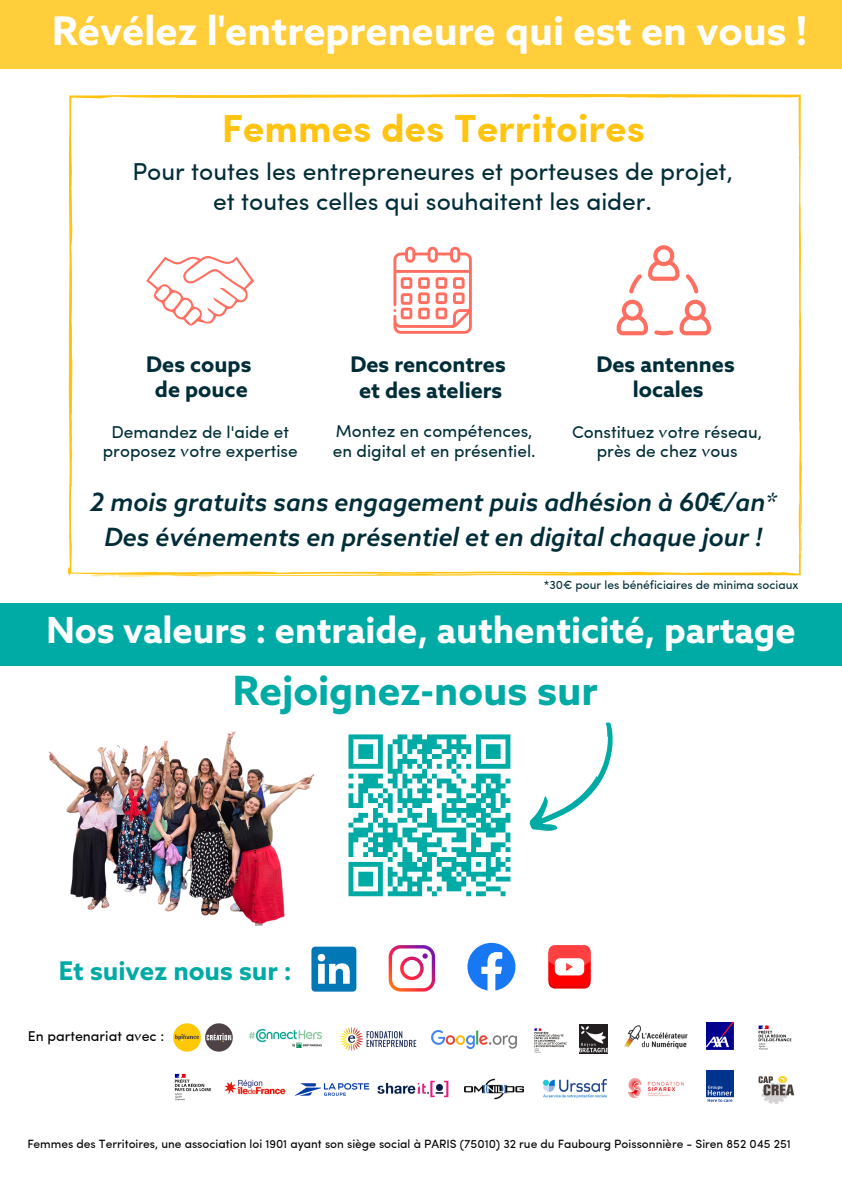
<style>
.page{position:relative;width:842px;height:1191px;background:#fff}
.page>*{position:absolute;margin:0;border:0;box-sizing:border-box;transform-origin:0 0}
.t1{font:700 40.4px "Azo Sans";color:#00aaa5}
.t2{font:700 39.6px "Azo Sans";color:#fff}
.t3{font:700 39.2px "Sofia Pro";color:#ffc412}
.t4{font:700 36px "Azo Sans";color:#fff}
.t5{font:700 25.8px "Azo Sans";color:#00aaa5}
.t6{font:italic 500 25.2px "Azo Sans";color:#002d38}
.t7{font:24.6px/30px "Sofia Pro";color:#002d38;text-align:center}
.t8{font:700 21.6px "Azo Sans";color:#002d38}
.t9{font:17.2px/19.4px "Sofia Pro";color:#002d38;text-align:center}
.t10{font:14.2px "Sofia Pro";color:#000}
.t11{font:12px "Sofia Pro";color:#000}
.t12{font:12px "Sofia Pro";color:#002d38}
</style>
<div class="page">
<div style="left:0;top:0;width:841px;height:68px;background:#ffce3a"></div>
<svg style="left:68px;top:94px;width:733px;height:483px"></svg>
<svg style="left:146px;top:254px;width:108px;height:72px"></svg>
<svg style="left:393px;top:247px;width:78px;height:87px"></svg>
<svg style="left:648px;top:245px;width:31px;height:36px"></svg>
<svg style="left:616px;top:300px;width:32px;height:35px"></svg>
<svg style="left:679px;top:300px;width:32px;height:35px"></svg>
<svg style="left:654px;top:330px;width:19px;height:5px"></svg>
<svg style="left:685px;top:274px;width:13px;height:19px"></svg>
<svg style="left:629px;top:274px;width:13px;height:19px"></svg>
<div style="left:0;top:603px;width:841px;height:62px;background:#00aaa5"></div>
<img style="left:377px;top:1080px;width:72px;height:18px">
<img style="left:579px;top:1025px;width:28px;height:28px">
<img style="left:249px;top:1030px;width:72px;height:18px">
<img style="left:173px;top:1023px;width:60px;height:29px">
<img style="left:464px;top:1078px;width:59px;height:22px">
<img style="left:543px;top:1080px;width:63px;height:18px">
<svg style="left:340px;top:1027px;width:76px;height:24px"></svg>
<img style="left:706px;top:1022px;width:27px;height:27px">
<img style="left:623px;top:1025px;width:65px;height:24px">
<img style="left:224px;top:1079px;width:62px;height:16px">
<img style="left:294px;top:1083px;width:76px;height:13px">
<img style="left:628px;top:1078px;width:56px;height:21px">
<img style="left:758px;top:1025px;width:34px;height:25px">
<img style="left:758px;top:1077px;width:37px;height:27px">
<img style="left:431px;top:1030px;width:86px;height:20px">
<img style="left:706px;top:1070px;width:27px;height:32px">
<img style="left:174px;top:1073px;width:38px;height:28px">
<svg style="left:529px;top:722px;width:84px;height:109px"></svg>
<svg style="left:388px;top:945px;width:47px;height:47px"></svg>
<div style="left:548px;top:948px;width:42px;height:41px;background:#e60000;border-radius:6px"></div>
<div style="left:548px;top:945px;width:42px;height:41px;background:#fe0000;border-radius:6px"></div>
<div style="left:555px;top:958px;width:29px;height:17px;background:#fff;border-radius:5px"></div>
<svg style="left:548px;top:945px;width:42px;height:26px"></svg>
<svg style="left:467px;top:943px;width:48px;height:48px"></svg>
<svg style="left:311px;top:947px;width:45px;height:45px"></svg>
<img style="left:6px;top:665px;width:351px;height:260px">
<div style="left:339px;top:725px;width:181px;height:181px;background:#fff"></div>
<svg style="left:348px;top:734px;width:163px;height:163px"></svg>
<img style="left:534px;top:1028px;width:33px;height:25px">
<p class="t2" style="left:52px;top:10px;width:756px">Révélez l'entrepreneure qui est en vous !</p>
<p class="t3" style="left:222px;top:98px;width:424px">Femmes des Territoires</p>
<p class="t7" style="left:132px;top:155px;width:602px">Pour toutes les entrepreneures et porteuses de projet, et toutes celles qui souhaitent les aider.</p>
<p class="t8" style="left:146px;top:353px;width:107px">Des coups</p>
<p class="t8" style="left:155px;top:379px;width:94px">de pouce</p>
<p class="t8" style="left:350px;top:353px;width:157px">Des rencontres</p>
<p class="t8" style="left:359px;top:379px;width:145px">et des ateliers</p>
<p class="t8" style="left:596px;top:353px;width:140px">Des antennes</p>
<p class="t8" style="left:632px;top:379px;width:72px">locales</p>
<p class="t9" style="left:103px;top:421px;width:196px">Demandez de l'aide et proposez votre expertise</p>
<p class="t9" style="left:333px;top:419px;width:204px;line-height:20.4px;text-align:left">Montez en compétences, en digital et en présentiel.</p>
<p class="t9" style="left:572px;top:421px;width:191px">Constituez votre réseau, près de chez vous</p>
<p class="t6" style="left:90px;top:489px;width:687px">2 mois gratuits sans engagement puis adhésion à 60€/an*</p>
<p class="t6" style="left:104px;top:524px;width:659px">Des événements en présentiel et en digital chaque jour !</p>
<p class="t12" style="left:544px;top:576px;width:256px">*30€ pour les bénéficiaires de minima sociaux</p>
<p class="t4" style="left:46px;top:612px;width:750px">Nos valeurs : entraide, authenticité, partage</p>
<p class="t1" style="left:233px;top:670px;width:366px">Rejoignez-nous sur</p>
<p class="t5" style="left:59px;top:957px;width:234px">Et suivez nous sur :</p>
<p class="t10" style="left:28px;top:1025px;width:138px">En partenariat avec :</p>
<p class="t11" style="left:27px;top:1135px;width:765px">Femmes des Territoires, une association loi 1901 ayant son siège social à PARIS (75010) 32 rue du Faubourg Poissonnière - Siren 852 045 251</p>
</div>
